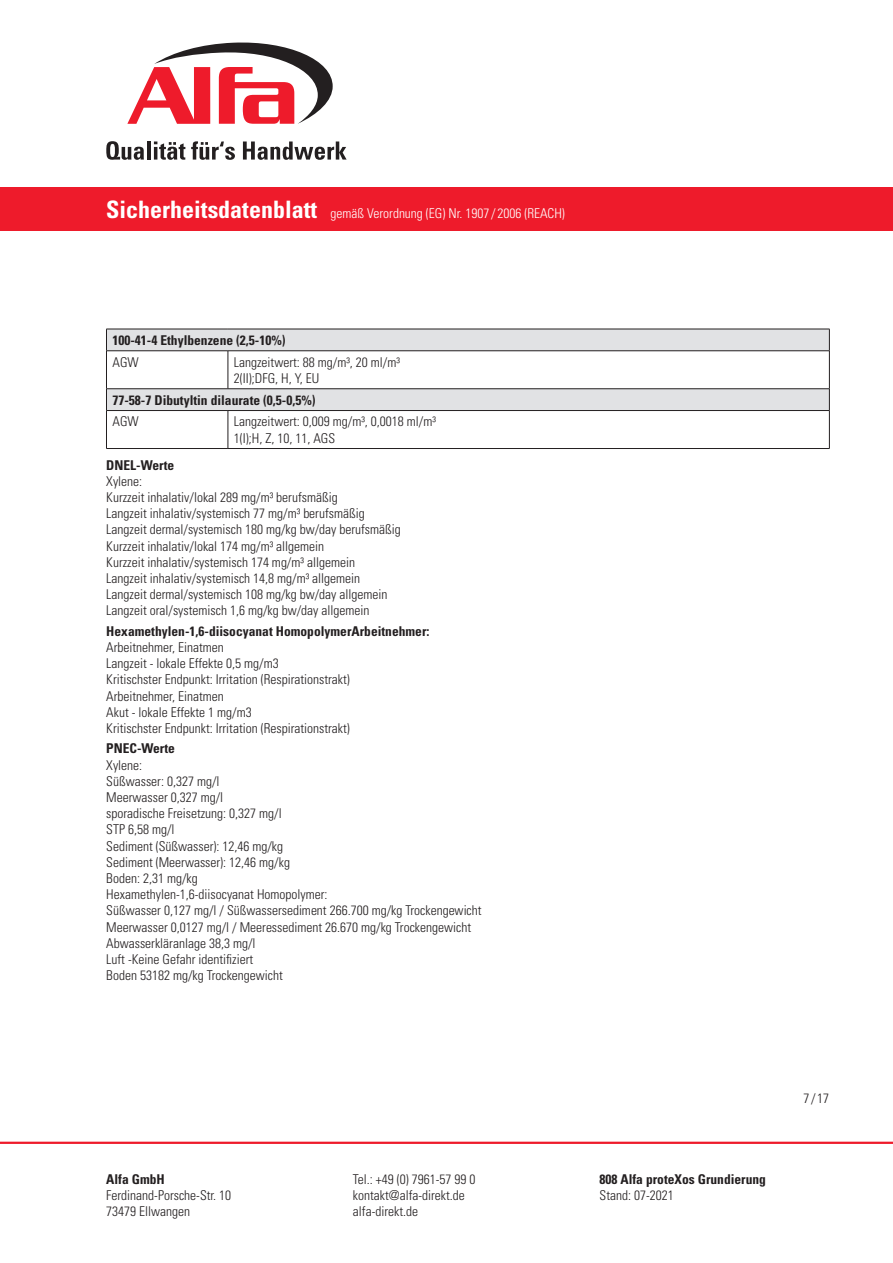
<style>
.page{position:relative;width:893px;height:1263px;background:#fff}
.page>*{position:absolute;margin:0;border:0;box-sizing:border-box;transform-origin:0 0}
.fließtext{font:300 condensed 13.5px/16.2px "Univers LT Std";color:#231f20}
.h4_zwischenueberschr{font:700 condensed 13.5px "Univers LT Std";color:#231f20}
.t1{font:300 condensed 13.5px "Univers LT Std";color:#fff}
.s1{font-weight:700;font-size:24px}
</style>
<div class="page">
<hr style="left:0;top:1142px;width:893px;height:2px;background:#ee1b2b">
<div style="left:0;top:187px;width:893px;height:44px;background:#ee1b2b"></div>
<svg style="left:106px;top:141px;width:38px;height:19px"></svg>
<hr style="left:147px;top:141px;width:3px;height:19px;background:#231f20">
<svg style="left:154px;top:141px;width:31px;height:19px"></svg>
<svg style="left:191px;top:141px;width:44px;height:19px"></svg>
<svg style="left:243px;top:141px;width:104px;height:19px"></svg>
<svg style="left:127px;top:42px;width:206px;height:82px"></svg>
<svg style="left:107px;top:330px;width:722px;height:80px;fill:#e1e2e4"></svg>
<hr style="left:106px;top:329px;width:122px;height:1px;background:#231f20">
<svg style="left:106px;top:329px;width:1px;height:21px"></svg>
<hr style="left:228px;top:329px;width:602px;height:1px;background:#231f20">
<svg style="left:829px;top:329px;width:1px;height:21px"></svg>
<hr style="left:106px;top:350px;width:122px;height:1px;background:#231f20">
<hr style="left:106px;top:351px;width:1px;height:38px;background:#231f20">
<hr style="left:228px;top:350px;width:602px;height:1px;background:#231f20">
<hr style="left:228px;top:351px;width:1px;height:38px;background:#231f20">
<hr style="left:829px;top:351px;width:1px;height:38px;background:#231f20">
<hr style="left:106px;top:388px;width:122px;height:1px;background:#231f20">
<svg style="left:106px;top:389px;width:1px;height:21px"></svg>
<hr style="left:228px;top:388px;width:602px;height:1px;background:#231f20">
<svg style="left:829px;top:389px;width:1px;height:21px"></svg>
<hr style="left:106px;top:410px;width:122px;height:1px;background:#231f20">
<hr style="left:106px;top:411px;width:1px;height:37px;background:#231f20">
<hr style="left:228px;top:410px;width:602px;height:1px;background:#231f20">
<hr style="left:228px;top:411px;width:1px;height:37px;background:#231f20">
<hr style="left:829px;top:411px;width:1px;height:37px;background:#231f20">
<hr style="left:106px;top:448px;width:122px;height:1px;background:#231f20">
<hr style="left:228px;top:448px;width:602px;height:1px;background:#231f20">
<p class="t1" style="left:106px;top:205px;width:460px"><span class="s1">Sicherheitsdatenblatt</span> gemäß Verordnung (EG) Nr. 1907/ 2006 (REACH)</p>
<p class="h4_zwischenueberschr" style="left:112px;top:332px;width:175px">100-41-4 Ethylbenzene (2,5-10%)</p>
<p class="fließtext" style="left:112px;top:354px;width:28px">AGW</p>
<p class="fließtext" style="left:234px;top:354px;width:168px">Langzeitwert: 88 mg/m³, 20 ml/m³<br>2(II);DFG, H, Y, EU</p>
<p class="h4_zwischenueberschr" style="left:112px;top:391px;width:205px">77-58-7 Dibutyltin dilaurate (0,5-0,5%)</p>
<p class="fließtext" style="left:112px;top:413px;width:28px">AGW</p>
<p class="fließtext" style="left:234px;top:413px;width:204px">Langzeitwert: 0,009 mg/m³, 0,0018 ml/m³<br>1(I);H, Z, 10, 11, AGS</p>
<p class="h4_zwischenueberschr" style="left:106px;top:456px;width:69px">DNEL-Werte</p>
<p class="fließtext" style="left:106px;top:473px;width:296px">Xylene:<br>Kurzzeit inhalativ/lokal 289 mg/m³ berufsmäßig<br>Langzeit inhalativ/systemisch 77 mg/m³ berufsmäßig Langzeit dermal/systemisch 180 mg/kg bw/day berufsmäßig Kurzzeit inhalativ/lokal 174 mg/m³ allgemein<br>Kurzzeit inhalativ/systemisch 174 mg/m³ allgemein<br>Langzeit inhalativ/systemisch 14,8 mg/m³ allgemein Langzeit dermal/systemisch 108 mg/kg bw/day allgemein Langzeit oral/systemisch 1,6 mg/kg bw/day allgemein</p>
<p class="h4_zwischenueberschr" style="left:106px;top:623px;width:325px">Hexamethylen-1,6-diisocyanat HomopolymerArbeitnehmer:</p>
<p class="fließtext" style="left:106px;top:639px;width:245px">Arbeitnehmer, Einatmen<br>Langzeit - lokale Effekte 0,5 mg/m3<br>Kritischster Endpunkt: Irritation (Respirationstrakt)<br>Arbeitnehmer, Einatmen<br>Akut - lokale Effekte 1 mg/m3<br>Kritischster Endpunkt: Irritation (Respirationstrakt)</p>
<p class="h4_zwischenueberschr" style="left:106px;top:740px;width:70px">PNEC-Werte</p>
<p class="fließtext" style="left:106px;top:757px;width:377px">Xylene:<br>Süßwasser: 0,327 mg/l<br>Meerwasser 0,327 mg/l<br>sporadische Freisetzung: 0,327 mg/l<br>STP 6,58 mg/l<br>Sediment (Süßwasser): 12,46 mg/kg<br>Sediment (Meerwasser): 12,46 mg/kg<br>Boden: 2,31 mg/kg<br>Hexamethylen-1,6-diisocyanat Homopolymer:<br>Süßwasser 0,127 mg/l / Süßwassersediment 266.700 mg/kg Trockengewicht Meerwasser 0,0127 mg/l / Meeressediment 26.670 mg/kg Trockengewicht Abwasserkläranlage 38,3 mg/l<br>Luft -Keine Gefahr identifiziert<br>Boden 53182 mg/kg Trockengewicht</p>
<p class="h4_zwischenueberschr" style="left:106px;top:1171px;width:60px">Alfa GmbH</p>
<p class="fließtext" style="left:106px;top:1187px;width:126px">Ferdinand-Porsche-Str. 10<br>73479 Ellwangen</p>
<p class="fließtext" style="left:353px;top:1171px;width:124px">Tel.: +49 (0) 7961-57 99 0 kontakt@alfa-direkt.de alfa-direkt.de</p>
<p class="h4_zwischenueberschr" style="left:600px;top:1171px;width:168px">808 Alfa proteXos Grundierung</p>
<p class="fließtext" style="left:600px;top:1187px;width:76px">Stand: 07-2021</p>
<p class="fließtext" style="left:803px;top:1090px;width:27px">7/17</p>
</div>
